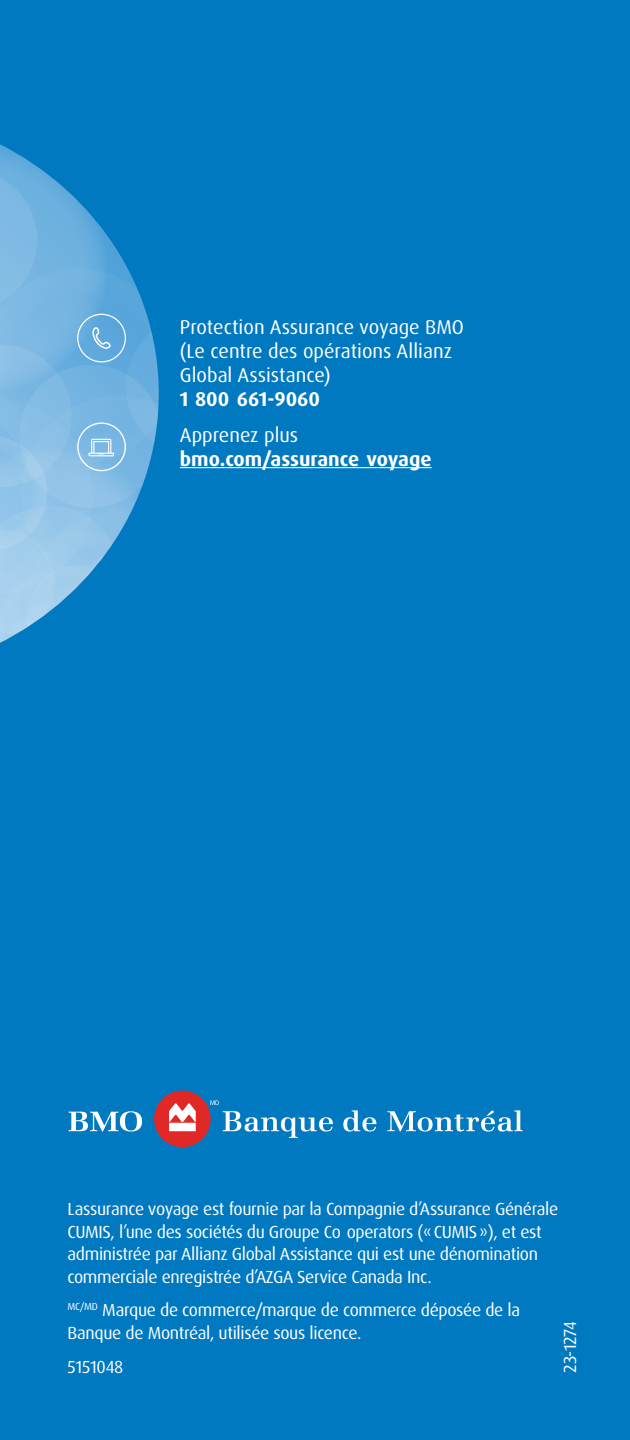
<style>
.page{position:relative;width:630px;height:1440px;background:#0079c1}
.page>*{position:absolute;margin:0;border:0;box-sizing:border-box;transform-origin:0 0}
.t1{font:20px/24px "Dax Pro";color:#fff}
.t2{font:700 20px/24px "Dax Pro";color:#fff}
.t3{font:17.5px/22.5px "Dax Pro";letter-spacing:-.02em;color:#fff}
.s1{font-weight:400}
</style>
<div class="page">
<svg style="left:0;top:144px;width:159px;height:499px"></svg>
<hr style="left:180px;top:467px;width:252px;height:1px;background:#fff">
<svg style="left:210px;top:1100px;width:9px;height:5px"></svg>
<svg style="left:69px;top:1111px;width:73px;height:21px"></svg>
<div style="left:154px;top:1091px;width:57px;height:56px;background:#e02826;border-radius:50%"></div>
<svg style="left:169px;top:1103px;width:27px;height:28px"></svg>
<svg style="left:223px;top:1111px;width:110px;height:27px"></svg>
<svg style="left:343px;top:1110px;width:33px;height:22px"></svg>
<svg style="left:387px;top:1110px;width:136px;height:22px"></svg>
<p class="t1" style="left:180px;top:316px;width:286px">Protection Assurance voyage BMO (Le centre des opérations Allianz<br>Global Assistance)</p>
<p class="t2" style="left:180px;top:388px;width:142px">1 800 661-9060</p>
<p class="t2" style="left:180px;top:423px;width:253px"><span class="s1">Apprenez plus </span>bmo.com/assurance voyage</p>
<p class="t3" style="left:68px;top:1198px;width:492px">Lassurance voyage est fournie par la Compagnie d’Assurance Générale CUMIS, l’une des sociétés du Groupe Co operators (« CUMIS »), et est administrée par Allianz Global Assistance qui est une dénomination commerciale enregistrée d’AZGA Service Canada Inc.</p>
<p class="t3" style="left:68px;top:1299px;width:454px"><sup>MC/MD</sup> Marque de commerce/marque de commerce déposée de la<br>Banque de Montréal, utilisée sous licence.</p>
<p class="t3" style="left:68px;top:1355px;width:57px">5151048</p>
<p class="t3" style="left:559px;top:1372px;width:53px;rotate:-90deg">23-1274</p>
</div>
